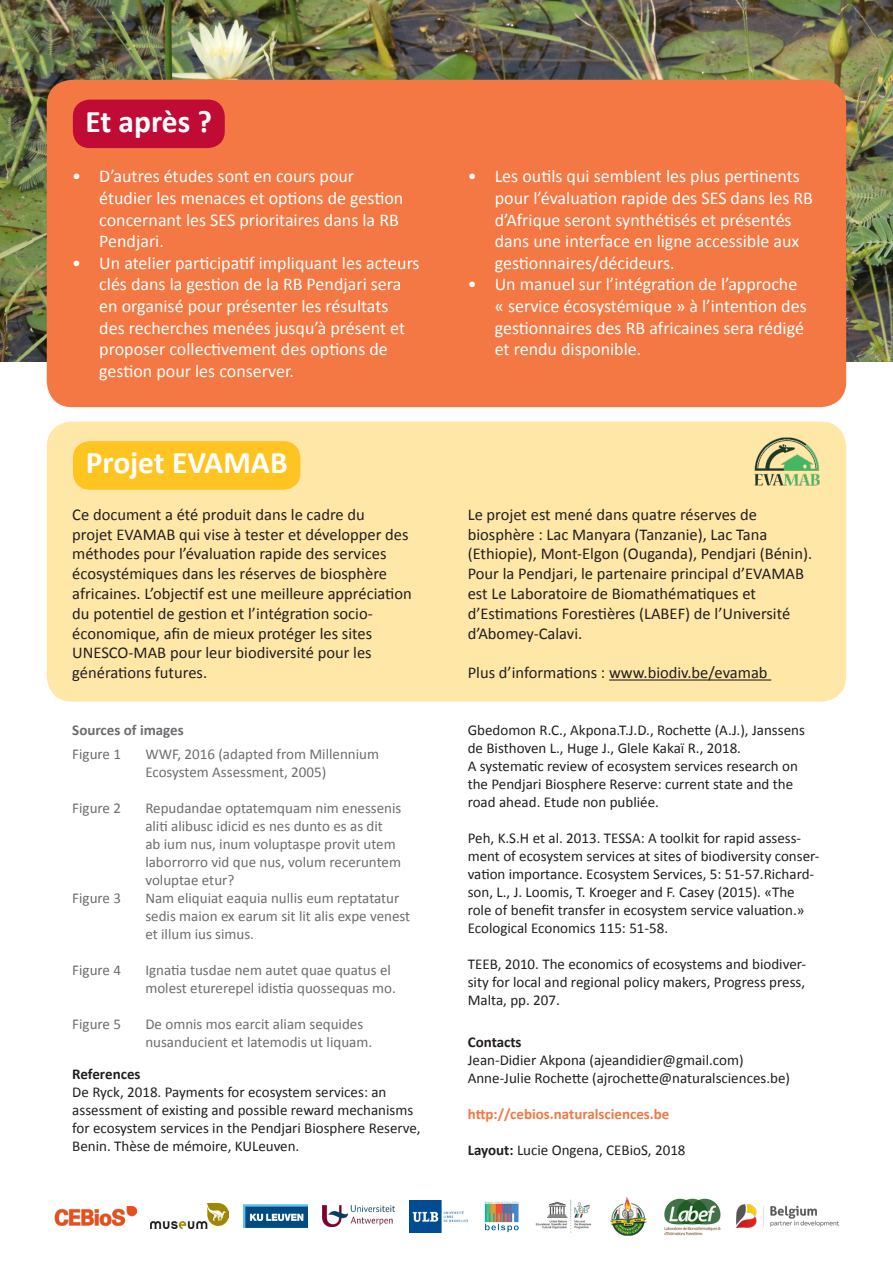
<style>
.page{position:relative;width:893px;height:1263px;background:#fff}
.page>*{position:absolute;margin:0;border:0;box-sizing:border-box;transform-origin:0 0}
.Titre_EVAMAB{font:700 31.5px "Calibri";color:#fff}
.Titre_1{font:700 31.5px "Calibri";color:#fff}
.t1{font:18px/21.6px "Calibri";color:#fff}
.Texte_de_base__PB{font:16.5px/19.8px "Calibri";color:#231f20}
.Texte_références{font:15px/18px "Calibri";color:#231f20}
.Texte_références-2{font:15px/18px "Calibri";color:#6c6d70}
.Texte_de_base__PB-2{font:700 15px "Calibri";color:#f37843}
.Texte_références-3{font:700 15px "Calibri";color:#6c6d70}
.Texte_références-4{font:700 15px "Calibri";color:#231f20}
.Texte_de_base__PB-3{font:700 15px "Calibri";color:#231f20}
.s1{font-weight:700}
</style>
<div class="page">
<img style="left:0;top:0;width:893px;height:361px">
<div style="left:47px;top:80px;width:799px;height:327px;background:#f37843;border-radius:26px"></div>
<div style="left:47px;top:421px;width:799px;height:281px;background:#fee7a7;border-radius:26px"></div>
<div style="left:73px;top:100px;width:152px;height:48px;background:#c00b35;border-radius:17px"></div>
<img style="left:54px;top:1206px;width:82px;height:20px">
<img style="left:151px;top:1204px;width:78px;height:24px">
<img style="left:737px;top:1204px;width:102px;height:24px">
<div style="left:73px;top:441px;width:227px;height:49px;background:#fec422;border-radius:17px"></div>
<hr style="left:609px;top:679px;width:162px;height:1px;background:#231f20">
<img style="left:754px;top:438px;width:66px;height:47px">
<img style="left:244px;top:1204px;width:64px;height:23px">
<img style="left:323px;top:1206px;width:72px;height:20px">
<img style="left:409px;top:1200px;width:58px;height:32px">
<img style="left:484px;top:1201px;width:35px;height:32px">
<img style="left:535px;top:1199px;width:57px;height:34px">
<img style="left:610px;top:1197px;width:37px;height:39px">
<img style="left:664px;top:1198px;width:57px;height:38px">
<p class="Titre_1" style="left:86px;top:102px;width:128px">Et après ?</p>
<p class="t1" style="left:99px;top:165px;width:305px;text-indent:-27px">• D’autres études sont en cours pour étudier les menaces et options de gestion concernant les SES prioritaires dans la RB<br>Pendjari.</p>
<p class="t1" style="left:99px;top:251px;width:322px;text-indent:-27px">• Un atelier participatif impliquant les acteurs clés dans la gestion de la RB Pendjari sera en organisé pour présenter les résultats<br>des recherches menées jusqu’à présent et proposer collectivement des options de gestion pour les conserver.</p>
<p class="t1" style="left:495px;top:165px;width:320px;text-indent:-27px">• Les outils qui semblent les plus pertinents pour l’évaluation rapide des SES dans les RB d’Afrique seront synthétisés et présentés dans une interface en ligne accessible aux gestionnaires/décideurs.</p>
<p class="t1" style="left:495px;top:273px;width:313px;text-indent:-27px">• Un manuel sur l’intégration de l’approche « service écosystémique » à l’intention des gestionnaires des RB africaines sera rédigé et rendu disponible.</p>
<p class="Titre_EVAMAB" style="left:86px;top:443px;width:203px">Projet EVAMAB</p>
<p class="Texte_de_base__PB" style="left:72px;top:504px;width:341px">Ce document a été produit dans le cadre du<br>projet EVAMAB qui vise à tester et développer des méthodes pour l’évaluation rapide des services écosystémiques dans les réserves de biosphère africaines. L’objectif est une meilleure appréciation du potentiel de gestion et l’intégration socio&shy;économique, afin de mieux protéger les sites UNESCO-MAB pour leur biodiversité pour les générations futures.</p>
<p class="Texte_de_base__PB" style="left:468px;top:504px;width:346px">Le projet est mené dans quatre réserves de biosphère : Lac Manyara (Tanzanie), Lac Tana (Ethiopie), Mont-Elgon (Ouganda), Pendjari (Bénin).<br>Pour la Pendjari, le partenaire principal d’EVAMAB est Le Laboratoire de Biomathématiques et d’Estimations Forestières (LABEF) de l’Université d’Abomey-Calavi.</p>
<p class="Texte_de_base__PB" style="left:468px;top:662px;width:301px">Plus d’informations : www.biodiv.be/evamab</p>
<p class="Texte_références-3" style="left:72px;top:721px;width:113px">Sources of images</p>
<p class="Texte_références-2" style="left:72px;top:744px;width:50px">Figure 1</p>
<p class="Texte_références-2" style="left:145px;top:744px;width:235px">WWF, 2016 (adapted from Millennium<br>Ecosystem Assessment, 2005)</p>
<p class="Texte_références-2" style="left:145px;top:798px;width:258px">Repudandae optatemquam nim enessenis aliti alibusc idicid es nes dunto es as dit ab ium nus, inum voluptaspe provit utem laborrorro vid que nus, volum receruntem voluptae etur?</p>
<p class="Texte_références-2" style="left:145px;top:888px;width:266px">Nam eliquiat eaquia nullis eum reptatatur sedis maion ex earum sit lit alis expe venest et illum ius simus.</p>
<p class="Texte_références-2" style="left:145px;top:960px;width:252px">Ignatia tusdae nem autet quae quatus el molest eturerepel idistia quossequas mo.</p>
<p class="Texte_références-2" style="left:145px;top:1014px;width:228px">De omnis mos earcit aliam sequides nusanducient et latemodis ut liquam.</p>
<p class="Texte_références-2" style="left:72px;top:798px;width:50px">Figure 2</p>
<p class="Texte_références-2" style="left:72px;top:888px;width:50px">Figure 3</p>
<p class="Texte_références-2" style="left:72px;top:960px;width:50px">Figure 4</p>
<p class="Texte_références-2" style="left:72px;top:1014px;width:50px">Figure 5</p>
<p class="Texte_références-4" style="left:72px;top:1064px;width:70px">References</p>
<p class="Texte_références" style="left:72px;top:1082px;width:350px">De Ryck, 2018. Payments for ecosystem services: an assessment of existing and possible reward mechanisms for ecosystem services in the Pendjari Biosphere Reserve, Benin. Thèse de mémoire, KULeuven.</p>
<p class="Texte_références" style="left:468px;top:720px;width:339px">Gbedomon R.C., Akpona.T.J.D., Rochette (A.J.), Janssens de Bisthoven L., Huge J., Glele Kakaï R., 2018.</p>
<p class="Texte_références" style="left:468px;top:756px;width:332px">A systematic review of ecosystem services research on the Pendjari Biosphere Reserve: current state and the road ahead. Etude non publiée.</p>
<p class="Texte_références" style="left:468px;top:828px;width:353px">Peh, K.S.H et al. 2013. TESSA: A toolkit for rapid assess&shy;ment of ecosystem services at sites of biodiversity conser&shy;vation importance. Ecosystem Services, 5: 51-57.Richard&shy;son, L., J. Loomis, T. Kroeger and F. Casey (2015). «The role of benefit transfer in ecosystem service valuation.» Ecological Economics 115: 51-58.</p>
<p class="Texte_références" style="left:468px;top:954px;width:340px;text-align:justify">TEEB, 2010. The economics of ecosystems and biodiver&shy;sity for local and regional policy makers, Progress press, Malta, pp. 207.</p>
<p class="Texte_de_base__PB-3" style="left:468px;top:1032px;width:55px">Contacts</p>
<p class="Texte_références" style="left:468px;top:1050px;width:277px">Jean-Didier Akpona (ajeandidier@gmail.com)</p>
<p class="Texte_références" style="left:468px;top:1068px;width:324px">Anne-Julie Rochette (ajrochette@naturalsciences.be)</p>
<p class="Texte_de_base__PB-2" style="left:468px;top:1104px;width:203px">http://cebios.naturalsciences.be</p>
<p class="Texte_références" style="left:468px;top:1140px;width:219px"><span class="s1">Layout:</span> Lucie Ongena, CEBioS, 2018</p>
</div>
